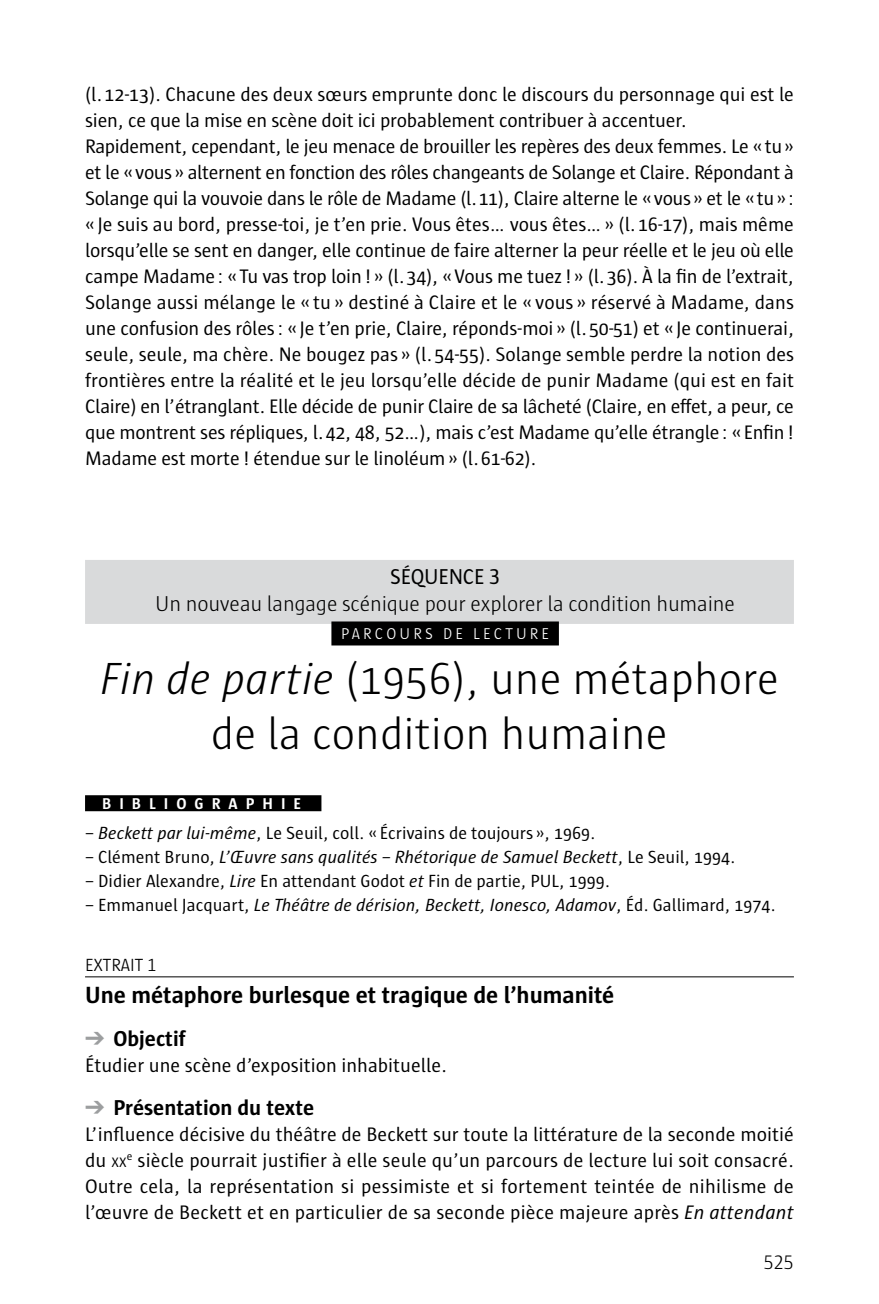
<style>
.page{position:relative;width:879px;height:1304px;background:#fff}
.page>*{position:absolute;margin:0;border:0;box-sizing:border-box;transform-origin:0 0}
.t1{font:300 46px/55.2px "Sun";color:#000;text-align:center}
.t2{font:700 24px "Sun";color:#000}
.t3{font:300 22px "Sun";letter-spacing:-.01em;color:#000}
.t4{font:700 22px "Sun";color:#000}
.t5{font:22px "Sun Lf 5 c Caps";letter-spacing:-.01em;color:#000}
.t6{font:20px/26px "Sun";letter-spacing:-.01em;color:#000}
.t7{font:italic 18px "Sun";color:#000}
.t8{font:18px "Sun";color:#000}
.t9{font:18px "Sun Lf 3 c Light Caps";color:#000}
.t10{font:16px "Sun Lf 3 c Light Caps";letter-spacing:.2em;color:#fff}
.t11{font:700 16px "Sun";letter-spacing:.5em;color:#fff}
.s1{font-style:italic}
.s2{font-style:normal}
.s3{color:#9c9e9f}
.s4{font-size:14px}
</style>
<div class="page">
<div style="left:85px;top:560px;width:709px;height:64px;background:#d9dadb"></div>
<div style="left:331px;top:621px;width:228px;height:24px;background:#000"></div>
<div style="left:85px;top:795px;width:236px;height:16px;background:#000"></div>
<hr style="left:85px;top:976px;width:709px;height:1px;background:#000">
<p class="t6" style="left:85px;top:81px;width:710px">(l.12-13). Chacune des deux sœurs emprunte donc le discours du personnage qui est le sien, ce que la mise en scène doit ici probablement contribuer à accentuer.<br>Rapidement, cependant, le jeu menace de brouiller les repères des deux femmes. Le «tu» et le «vous» alternent en fonction des rôles changeants de Solange et Claire. Répondant à Solange qui la vouvoie dans le rôle de Madame (l.11), Claire alterne le «vous» et le «tu»: «Je suis au bord, presse-toi, je t’en prie. Vous êtes… vous êtes…» (l.16-17), mais même lorsqu’elle se sent en danger, elle continue de faire alterner la peur réelle et le jeu où elle campe Madame: «Tu vas trop loin!» (l.34), «Vous me tuez !» (l.36). À la fin de l’extrait, Solange aussi mélange le « tu» destiné à Claire et le « vous » réservé à Madame, dans une confusion des rôles : «Je t’en prie, Claire, réponds-moi» (l.50-51) et «Je continuerai, seule, seule, ma chère. Ne bougez pas» (l.54-55). Solange semble perdre la notion des frontières entre la réalité et le jeu lorsqu’elle décide de punir Madame (qui est en fait Claire) en l’étranglant. Elle décide de punir Claire de sa lâcheté (Claire, en effet, a peur, ce que montrent ses répliques, l.42, 48, 52…), mais c’est Madame qu’elle étrangle: « Enfin!<br>Madame est morte! étendue sur le linoléum» (l.61-62).</p>
<p class="t5" style="left:390px;top:565px;width:111px">SÉQUENCE 3</p>
<p class="t3" style="left:155px;top:592px;width:581px">Un nouveau langage scénique pour explorer la condition humaine</p>
<p class="t10" style="left:341px;top:625px;width:209px">PARCOURS DE LECTURE</p>
<h1 class="t1" style="left:100px;top:651px;width:681px"><span class="s1">Fin de partie</span> (1956), une métaphore de la condition humaine</h1>
<p class="t11" style="left:102px;top:795px;width:200px">Bib liographie</p>
<p class="t8" style="left:85px;top:823px;width:512px">– <span class="s1">Beckett par lui-même</span>, Le Seuil, coll. « Écrivains de toujours», 1969.</p>
<p class="t7" style="left:85px;top:847px;width:652px"><span class="s2">– Clément Bruno,</span> L’Œuvre sans qualités – Rhétorique de Samuel Beckett<span class="s2">, Le Seuil, 1994.</span></p>
<p class="t8" style="left:85px;top:871px;width:526px">– Didier Alexandre, <span class="s1">Lire</span> En attendant Godot <span class="s1">et</span> Fin de partie, PUL, 1999.</p>
<p class="t7" style="left:85px;top:895px;width:692px"><span class="s2">– Emmanuel Jacquart,</span> Le Théâtre de dérision, Beckett, Ionesco, Adamov<span class="s2">, Éd. Gallimard, 1974.</span></p>
<p class="t9" style="left:85px;top:955px;width:73px">EXTRAIT 1</p>
<p class="t2" style="left:85px;top:981px;width:531px">Une métaphore burlesque et tragique de l’humanité</p>
<p class="t4" style="left:85px;top:1026px;width:102px"><span class="s3">➔</span> Objectif</p>
<p class="t6" style="left:85px;top:1052px;width:363px">Étudier une scène d’exposition inhabituelle.</p>
<p class="t4" style="left:85px;top:1095px;width:231px"><span class="s3">➔</span> Présentation du texte</p>
<p class="t6" style="left:85px;top:1121px;width:710px;text-align:justify">L’influence décisive du théâtre de Beckett sur toute la littérature de la seconde moitié du <span class="s4">xx</span><sup>e</sup> siècle pourrait justifier à elle seule qu’un parcours de lecture lui soit consacré.<br>Outre cela, la représentation si pessimiste et si fortement teintée de nihilisme de l’œuvre de Beckett et en particulier de sa seconde pièce majeure après <span class="s1">En attendant</span></p>
</div>
